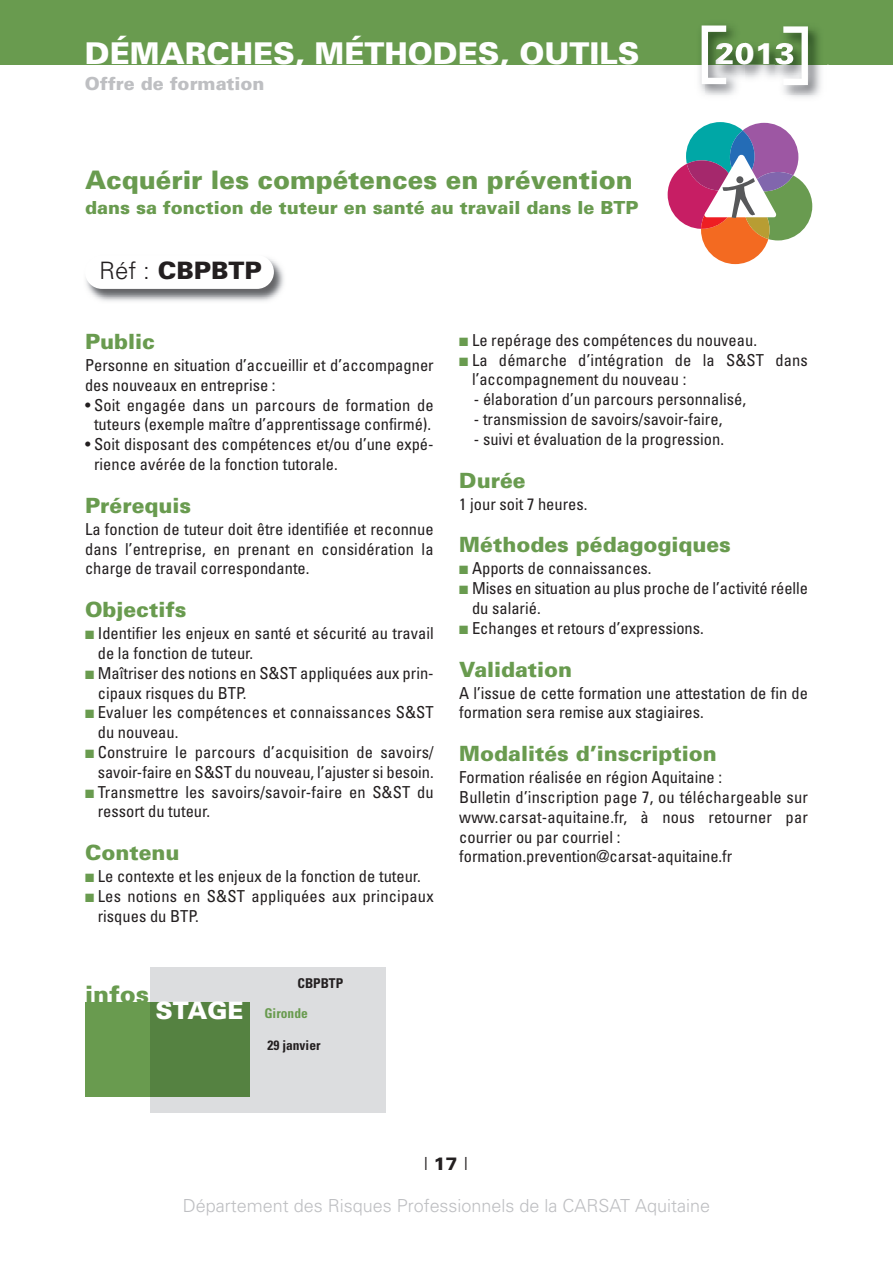
<style>
.page{position:relative;width:893px;height:1263px;background:#fff}
.page>*{position:absolute;margin:0;border:0;box-sizing:border-box;transform-origin:0 0}
.t1{font:900 30px "Univers";color:#fff}
.t2{font:900 25.5px "Univers";color:#699b4f}
.t3{font:900 24px "Univers";color:#231f20}
.t4{font:900 24px "Univers";color:#699b4f}
.t5{font:900 24px "Univers";color:#fff}
.t6{font:900 21px "Univers";color:#699b4f}
.t7{font:300 18px "Univers";color:#bebfc2}
.t8{font:900 18px "Univers";color:#699b4f}
.t9{font:900 18px "Univers";color:#bebfc2}
.t10{font:300 18px "Univers";color:#231f20}
.t11{font:condensed 16.5px/19.8px "Univers";color:#231f20}
.t12{font:700 condensed 13.5px "Univers";color:#231f20}
.t13{font:700 condensed 13.5px "Univers";color:#699b4f}
.s1{font-weight:300}
.s2{color:#699b4f}
.s3{font-weight:900}
</style>
<div class="page">
<div style="left:0;top:0;width:893px;height:64px;background:#699b4f"></div>
<img style="left:744px;top:43px;width:85px;height:36px">
<img style="left:693px;top:25px;width:51px;height:70px">
<img style="left:726px;top:43px;width:18px;height:22px">
<svg style="left:702px;top:26px;width:24px;height:58px"></svg>
<img style="left:775px;top:28px;width:51px;height:70px">
<img style="left:775px;top:43px;width:8px;height:22px">
<svg style="left:783px;top:26px;width:25px;height:59px"></svg>
<div style="left:150px;top:967px;width:235px;height:146px;background:#dcdddf"></div>
<div style="left:85px;top:1002px;width:165px;height:95px;background:#699b4f"></div>
<div style="left:150px;top:1002px;width:100px;height:95px;background:#558241"></div>
<svg style="left:668px;top:122px;width:144px;height:142px"></svg>
<img style="left:86px;top:258px;width:198px;height:43px">
<div style="left:85px;top:255px;width:189px;height:34px;background:#fff;border-radius:17px"></div>
<h1 class="t1" style="left:85px;top:43px;width:556px">DÉMARCHES, MÉTHODES, OUTILS</h1>
<p class="t9" style="left:85px;top:77px;width:181px">Offre de formation</p>
<h2 class="t2" style="left:85px;top:170px;width:549px">Acquérir les compétences en prévention</h2>
<p class="t8" style="left:85px;top:201px;width:555px">dans sa fonction de tuteur en santé au travail dans le BTP</p>
<h3 class="t3" style="left:99px;top:262px;width:164px"><span class="s1">Réf :</span> CBPBTP</h3>
<h1 class="t1" style="left:715px;top:43px;width:82px">2013</h1>
<p class="t6" style="left:85px;top:334px;width:71px">Public</p>
<p class="t11" style="left:85px;top:356px;width:350px">Personne en situation d’accueillir et d’accompagner des nouveaux en entreprise :</p>
<p class="t11" style="left:85px;top:396px;width:350px;text-align:center">• Soit engagée dans un parcours de formation de tuteurs (exemple maître d’apprentissage confirmé).</p>
<p class="t11" style="left:94px;top:436px;width:341px;text-indent:-9px">• Soit disposant des compétences et/ou d’une expé&shy;rience avérée de la fonction tutorale.</p>
<p class="t6" style="left:85px;top:498px;width:108px">Prérequis</p>
<p class="t11" style="left:85px;top:520px;width:350px;text-align:justify">La fonction de tuteur doit être identifiée et reconnue dans l’entreprise, en prenant en considération la charge de travail correspondante.</p>
<p class="t6" style="left:85px;top:602px;width:103px">Objectifs</p>
<p class="t11" style="left:98px;top:625px;width:337px;text-indent:-13px"><span class="s2">■</span> Identifier les enjeux en santé et sécurité au travail de la fonction de tuteur.</p>
<p class="t11" style="left:98px;top:664px;width:337px;text-indent:-13px"><span class="s2">■</span> Maîtriser des notions en S&amp;ST appliquées aux prin&shy;cipaux risques du BTP.</p>
<p class="t11" style="left:98px;top:704px;width:337px;text-indent:-13px"><span class="s2">■</span> Evaluer les compétences et connaissances S&amp;ST du nouveau.</p>
<p class="t11" style="left:85px;top:743px;width:350px;text-align:right"><span class="s2">■</span> Construire le parcours d’acquisition de savoirs/ savoir-faire en S&amp;ST du nouveau, l’ajuster si besoin.</p>
<p class="t11" style="left:98px;top:783px;width:337px;text-indent:-13px"><span class="s2">■</span> Transmettre les savoirs/savoir-faire en S&amp;ST du ressort du tuteur.</p>
<p class="t6" style="left:85px;top:845px;width:96px">Contenu</p>
<p class="t11" style="left:85px;top:868px;width:337px"><span class="s2">■</span> Le contexte et les enjeux de la fonction de tuteur.</p>
<p class="t11" style="left:98px;top:887px;width:337px;text-indent:-13px"><span class="s2">■</span> Les notions en S&amp;ST appliquées aux principaux risques du BTP.</p>
<h3 class="t4" style="left:85px;top:986px;width:65px">infos</h3>
<h3 class="t5" style="left:156px;top:1001px;width:89px">STAGE</h3>
<p class="t12" style="left:297px;top:978px;width:47px">CBPBTP</p>
<p class="t13" style="left:264px;top:1008px;width:45px">Gironde</p>
<p class="t12" style="left:267px;top:1040px;width:55px">29 janvier</p>
<p class="t11" style="left:459px;top:331px;width:299px"><span class="s2">■</span> Le repérage des compétences du nouveau.</p>
<p class="t11" style="left:472px;top:351px;width:337px;text-indent:-13px"><span class="s2">■</span> La démarche d’intégration de la S&amp;ST dans l’accompagnement du nouveau :</p>
<p class="t11" style="left:474px;top:391px;width:274px">- élaboration d’un parcours personnalisé,</p>
<p class="t11" style="left:474px;top:410px;width:250px">- transmission de savoirs/savoir-faire,</p>
<p class="t11" style="left:474px;top:430px;width:252px">- suivi et évaluation de la progression.</p>
<p class="t6" style="left:459px;top:472px;width:68px">Durée</p>
<p class="t11" style="left:459px;top:495px;width:130px">1 jour soit 7 heures.</p>
<p class="t6" style="left:459px;top:537px;width:273px">Méthodes pédagogiques</p>
<p class="t11" style="left:459px;top:560px;width:194px"><span class="s2">■</span> Apports de connaissances.</p>
<p class="t11" style="left:472px;top:580px;width:337px;text-indent:-13px"><span class="s2">■</span> Mises en situation au plus proche de l’activité réelle du salarié.</p>
<p class="t11" style="left:459px;top:619px;width:246px"><span class="s2">■</span> Echanges et retours d’expressions.</p>
<p class="t6" style="left:459px;top:661px;width:115px">Validation</p>
<p class="t11" style="left:459px;top:684px;width:350px">A l’issue de cette formation une attestation de fin de formation sera remise aux stagiaires.</p>
<p class="t6" style="left:459px;top:746px;width:259px">Modalités d’inscription</p>
<p class="t11" style="left:459px;top:769px;width:350px">Formation réalisée en région Aquitaine :<br>Bulletin d’inscription page 7, ou téléchargeable sur www.carsat-aquitaine.fr, à nous retourner par courrier ou par courriel : formation.prevention@carsat-aquitaine.fr</p>
<p class="t10" style="left:423px;top:1157px;width:46px">I<span class="s3">17</span>I</p>
<p class="t7" style="left:183px;top:1199px;width:529px">Département des Risques Professionnels de la CARSAT Aquitaine</p>
</div>
